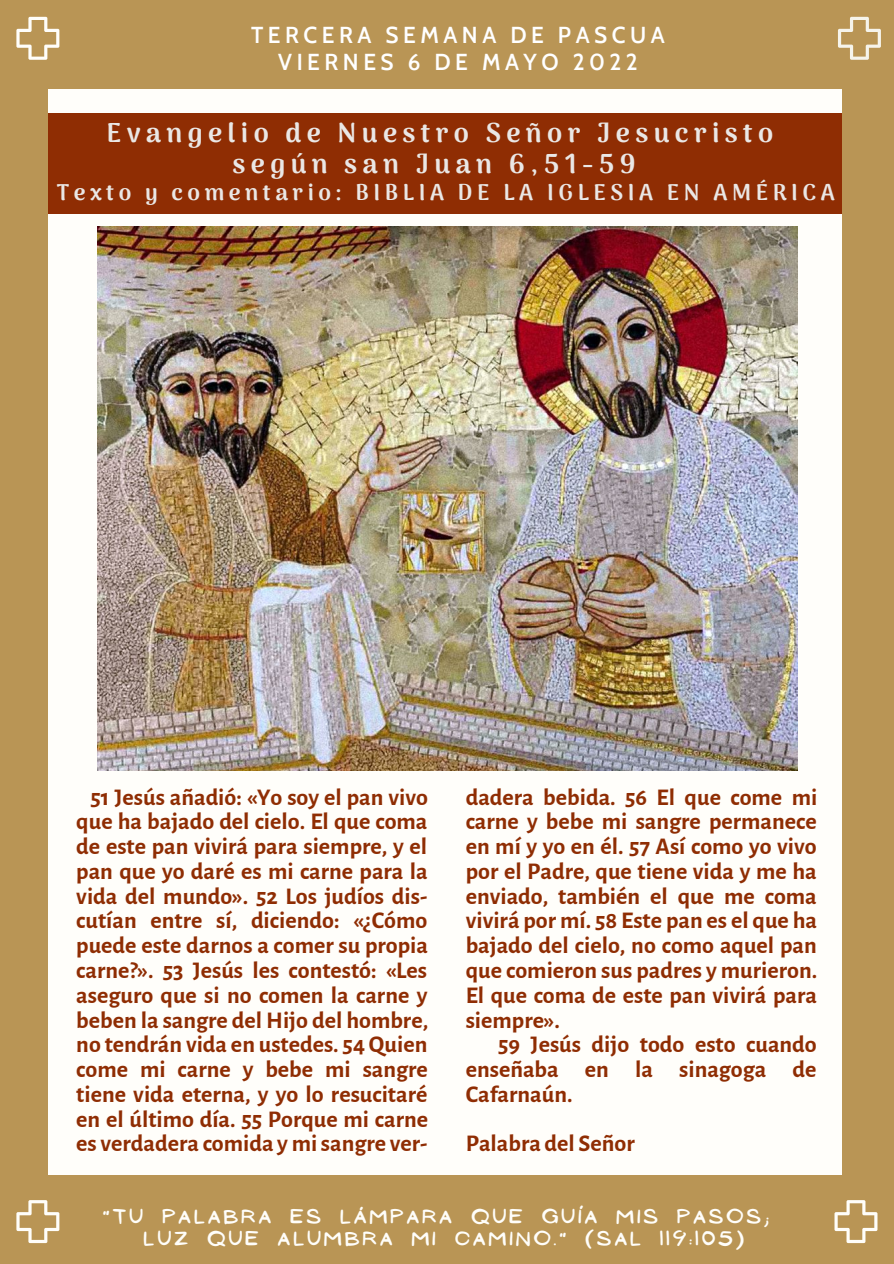
<style>
.page{position:relative;width:894px;height:1264px;background:#fff}
.page>*{position:absolute;margin:0;border:0;box-sizing:border-box;transform-origin:0 0}
.t1{font:900 27px "Arima Madurai";letter-spacing:.2em;color:#eae7e5}
.t2{font:700 24px/24.8px "Alegreya Sans";color:#8f2d03;text-align:justify}
.t3{font:900 22.5px "Arima Madurai";letter-spacing:.2em;color:#eae7e5}
.t4{font:600 22.5px "Cabin";letter-spacing:.2em;color:#fff}
.t5{font:17.85px "NF Ananias Bold";letter-spacing:.2em;color:#fffefa}
</style>
<div class="page">
<div style="left:0;top:0;width:893px;height:1263px;background:#b99555"></div>
<div style="left:49px;top:89px;width:792px;height:1086px;background:#fffefa"></div>
<div style="left:49px;top:113px;width:792px;height:101px;background:#8f2d03"></div>
<svg style="left:16px;top:17px;width:43px;height:43px"></svg>
<svg style="left:834px;top:1200px;width:43px;height:42px"></svg>
<svg style="left:16px;top:1200px;width:43px;height:42px"></svg>
<svg style="left:838px;top:17px;width:42px;height:43px"></svg>
<img style="left:97px;top:226px;width:699px;height:544px">
<p class="t4" style="left:251px;top:21px;width:415px">TERCERA SEMANA DE PASCUA</p>
<p class="t4" style="left:278px;top:48px;width:361px">VIERNES 6 DE MAYO 2022</p>
<p class="t1" style="left:106px;top:116px;width:668px">Evangelio de Nuestro Señor Jesucristo</p>
<p class="t1" style="left:232px;top:148px;width:404px">según san Juan 6,51-59</p>
<p class="t3" style="left:57px;top:179px;width:779px">Texto y comentario: BIBLIA DE LA IGLESIA EN AMÉRICA</p>
<p class="t2" style="left:76px;top:785px;width:353px;text-align:center">51 Jesús añadió: «Yo soy el pan vivo que ha bajado del cielo. El que coma de este pan vivirá para siempre, y el pan que yo daré es mi carne para la vida del mundo». 52 Los judíos dis&shy;cutían entre sí, diciendo: «¿Cómo puede este darnos a comer su propia carne?». 53 Jesús les contestó: «Les aseguro que si no comen la carne y beben la sangre del Hijo del hombre, no tendrán vida en ustedes. 54 Quien come mi carne y bebe mi sangre tiene vida eterna, y yo lo resucitaré en el último día. 55 Porque mi carne es verdadera comida y misangre ver-</p>
<p class="t2" style="left:465px;top:785px;width:353px">dadera bebida. 56 El que come mi carne y bebe mi sangre permanece en mí y yo en él. 57 Así como yo vivo por el Padre, que tiene vida y me ha enviado, también el que me coma vivirá por mí. 58 Este pan es el que ha bajado del cielo, no como aquel pan que comieron sus padres y murieron.<br>El que coma de este pan vivirá para siempre».</p>
<p class="t2" style="left:465px;top:1032px;width:352px;text-indent:32px">59 Jesús dijo todo esto cuando enseñaba en la sinagoga de Cafarnaún.</p>
<p class="t2" style="left:465px;top:1131px;width:170px">Palabra del Señor</p>
<p class="t5" style="left:103px;top:1206px;width:666px">"TU PALABRA ES LÁMPARA QUE GUÍA MIS PASOS;</p>
<p class="t5" style="left:144px;top:1227px;width:601px">LUZ QUE ALUMBRA MI CAMINO." (SAL 119:105)</p>
</div>
